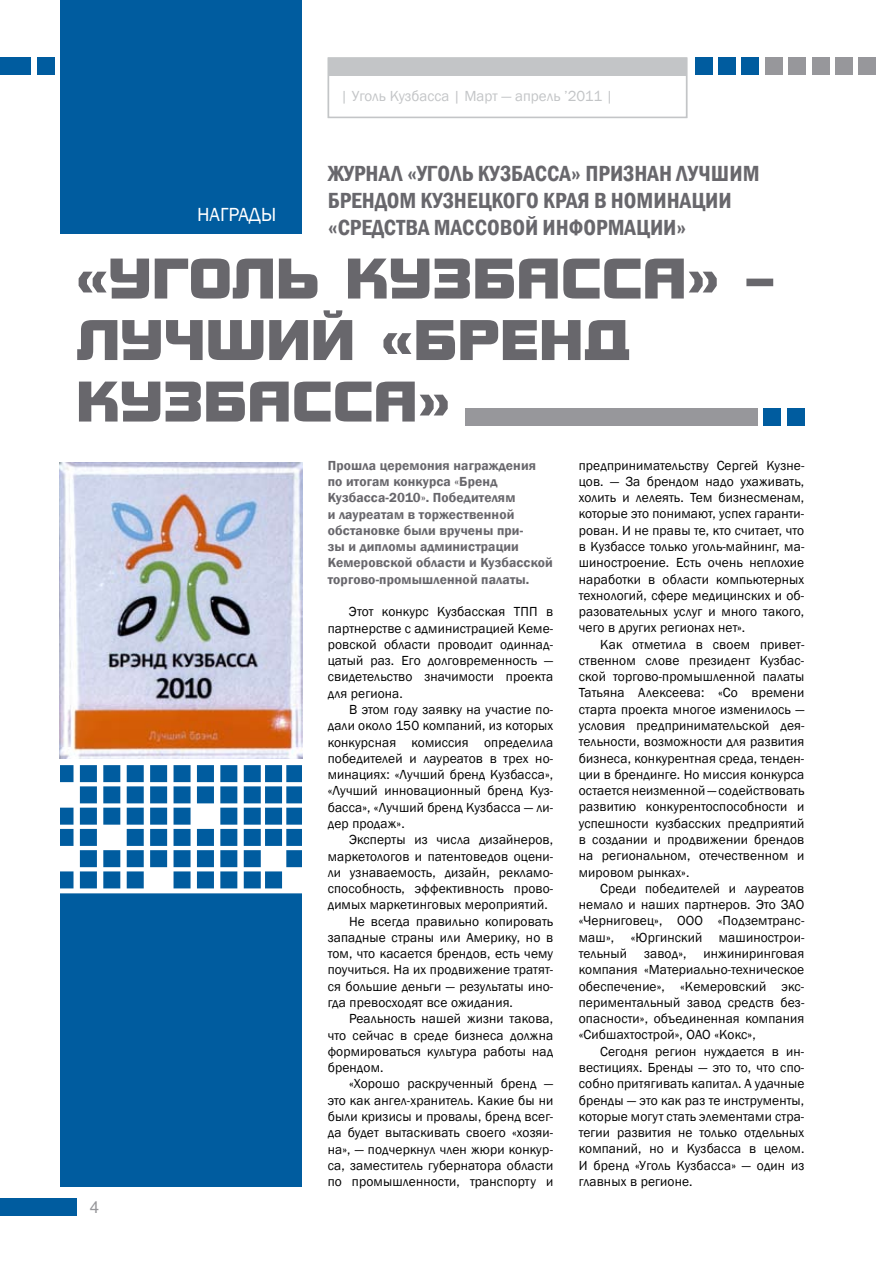
<style>
.page{position:relative;width:881px;height:1263px;background:#fff}
.page>*{position:absolute;margin:0;border:0;box-sizing:border-box;transform-origin:0 0}
.t1{font:600 condensed 22.5px/27px "Franklin Gothic";color:#68676c}
.t2{font:19.5px "Franklin Gothic";color:#fff}
.t3{font:16.5px "Helios";color:#97979b}
.t4{font:15px "Franklin Gothic";color:#c3c5c7}
.t5{font:13.5px/16.4px "Franklin Gothic";letter-spacing:.01em;color:#000;text-align:justify}
.t6{font:600 13.5px/16.4px "Franklin Gothic";letter-spacing:.01em;color:#68676c}
</style>
<div class="page">
<div style="left:327px;top:57px;width:360px;height:61px;background:#fff;border:2px solid #c3c5c7"></div>
<div style="left:858px;top:58px;width:17px;height:17px;background:#97979b"></div>
<div style="left:327px;top:59px;width:359px;height:17px;background:#c3c5c7"></div>
<div style="left:0;top:1198px;width:77px;height:17px;background:#005c9f"></div>
<div style="left:835px;top:58px;width:17px;height:17px;background:#97979b"></div>
<div style="left:811px;top:58px;width:17px;height:17px;background:#97979b"></div>
<div style="left:788px;top:58px;width:17px;height:17px;background:#97979b"></div>
<div style="left:765px;top:58px;width:17px;height:17px;background:#97979b"></div>
<div style="left:741px;top:58px;width:17px;height:17px;background:#005c9f"></div>
<div style="left:718px;top:58px;width:17px;height:17px;background:#005c9f"></div>
<div style="left:694px;top:58px;width:17px;height:17px;background:#005c9f"></div>
<div style="left:37px;top:58px;width:17px;height:17px;background:#005c9f"></div>
<div style="left:0;top:58px;width:30px;height:17px;background:#005c9f"></div>
<div style="left:60px;top:1px;width:242px;height:233px;background:#005c9f"></div>
<div style="left:60px;top:746px;width:242px;height:440px;background:#005c9f"></div>
<svg style="left:79px;top:382px;width:368px;height:39px"></svg>
<svg style="left:77px;top:310px;width:552px;height:50px"></svg>
<svg style="left:79px;top:259px;width:693px;height:39px"></svg>
<svg style="left:59px;top:758px;width:244px;height:135px"></svg>
<div style="left:465px;top:408px;width:292px;height:17px;background:#97979b"></div>
<div style="left:763px;top:408px;width:17px;height:17px;background:#005c9f"></div>
<div style="left:787px;top:408px;width:17px;height:17px;background:#005c9f"></div>
<img style="left:60px;top:462px;width:242px;height:296px">
<p class="t3" style="left:90px;top:1197px;width:11px">4</p>
<h2 class="t2" style="left:197px;top:202px;width:24px">Наград</h2>
<h2 class="t2" style="left:261px;top:202px;width:17px">ы</h2>
<p class="t4" style="left:340px;top:87px;width:274px">| Уголь Кузбасса | Март — апрель ’2011 |</p>
<h1 class="t1" style="left:327px;top:159px;width:433px">Журнал «Уголь Кузбасса» признан лучшим брендом Кузнецкого края в номинации «Средства массовой информации»</h1>
<p class="t6" style="left:327px;top:457px;width:227px">Прошла церемония награждения по итогам конкурса «Бренд<br>Кузбасса-2010». Победителям<br>и лауреатам в торжественной обстановке были вручены при-<br>зы и дипломы администрации<br>Кемеровской области и Кузбасской торгово-промышленной палаты.</p>
<p class="t5" style="left:327px;top:604px;width:227px;text-indent:21px">Этот конкурс Кузбасская ТПП в партнерстве с администрацией Кеме&shy;ровской области проводит одиннад&shy;цатый раз. Его долговременность — свидетельство значимости проекта для региона.</p>
<p class="t5" style="left:327px;top:701px;width:227px;text-indent:21px">В этом году заявку на участие по&shy;дали около 150 компаний, из которых конкурсная комиссия определила победителей и лауреатов в трех но&shy;минациях: «Лучший бренд Кузбасса», «Лучший инновационный бренд Куз&shy;басса», «Лучший бренд Кузбасса — ли&shy;дер продаж».</p>
<p class="t5" style="left:349px;top:832px;width:206px">Эксперты из числа дизайнеров,</p>
<p class="t5" style="left:327px;top:848px;width:227px">маркетологов и патентоведов оцени-</p>
<p class="t5" style="left:327px;top:864px;width:227px">ли узнаваемость, дизайн, рекламо-</p>
<p class="t5" style="left:327px;top:881px;width:227px">способность, эффективность прово-</p>
<p class="t5" style="left:327px;top:897px;width:221px">димых маркетинговых мероприятий.</p>
<p class="t5" style="left:349px;top:913px;width:206px">Не всегда правильно копировать</p>
<p class="t5" style="left:327px;top:929px;width:227px">западные страны или Америку, но в</p>
<p class="t5" style="left:327px;top:946px;width:227px">том, что касается брендов, есть чему</p>
<p class="t5" style="left:327px;top:962px;width:227px">поучиться. На их продвижение тратят-</p>
<p class="t5" style="left:327px;top:978px;width:227px">ся большие деньги — результаты ино-</p>
<p class="t5" style="left:327px;top:995px;width:187px">гда превосходят все ожидания.</p>
<p class="t5" style="left:349px;top:1011px;width:206px">Реальность нашей жизни такова,</p>
<p class="t5" style="left:327px;top:1027px;width:227px">что сейчас в среде бизнеса должна</p>
<p class="t5" style="left:327px;top:1043px;width:227px">формироваться культура работы над</p>
<p class="t5" style="left:327px;top:1060px;width:57px">брендом.</p>
<p class="t5" style="left:349px;top:1076px;width:206px">«Хорошо раскрученный бренд —</p>
<p class="t5" style="left:327px;top:1092px;width:227px">это как ангел-хранитель. Какие бы ни</p>
<p class="t5" style="left:327px;top:1109px;width:227px">были кризисы и провалы, бренд всег-</p>
<p class="t5" style="left:327px;top:1125px;width:227px">да будет вытаскивать своего «хозяи-</p>
<p class="t5" style="left:327px;top:1141px;width:227px">на», — подчеркнул член жюри конкур-</p>
<p class="t5" style="left:327px;top:1157px;width:227px">са, заместитель губернатора области</p>
<p class="t5" style="left:327px;top:1174px;width:227px">по промышленности, транспорту и</p>
<p class="t5" style="left:578px;top:457px;width:227px">предпринимательству Сергей Кузне&shy;цов. — За брендом надо ухаживать, холить и лелеять. Тем бизнесменам, которые это понимают, успех гаранти&shy;рован. И не правы те, кто считает, что в Кузбассе только уголь-майнинг, ма&shy;шиностроение. Есть очень неплохие наработки в области компьютерных технологий, сфере медицинских и об&shy;разовательных услуг и много такого, чего в других регионах нет».</p>
<p class="t5" style="left:578px;top:636px;width:227px;text-indent:21px">Как отметила в своем привет&shy;ственном слове президент Кузбас&shy;ской торгово-промышленной палаты Татьяна Алексеева: «Со времени старта проекта многое изменилось — условия предпринимательской дея&shy;тельности, возможности для развития бизнеса, конкурентная среда, тенден&shy;ции в брендинге. Но миссия конкурса остается неизменной— содействовать развитию конкурентоспособности и успешности кузбасских предприятий в создании и продвижении брендов на региональном, отечественном и мировом рынках».</p>
<p class="t5" style="left:578px;top:880px;width:227px;text-indent:21px">Среди победителей и лауреатов немало и наших партнеров. Это ЗАО «Черниговец», ООО «Подземтранс&shy;маш», «Юргинский машинострои&shy;тельный</p>
<p class="t5" style="left:578px;top:946px;width:227px;text-indent:125px">инжиниринговая компания «Материально-техническое обеспечение», «Кемеровский экс&shy;периментальный завод средств без&shy;опасности», объединенная компания «Сибшахтострой», ОАО «Кокс»,</p>
<p class="t5" style="left:578px;top:1043px;width:227px;text-indent:21px">Сегодня регион нуждается в ин&shy;вестициях. Бренды — это то, что спо&shy;собно притягивать капитал. А удачные бренды — это как раз те инструменты, которые могут стать элементами стра&shy;тегии развития не только отдельных компаний, но и Кузбасса в целом.<br>И бренд «Уголь Кузбасса» — один из главных в регионе.</p>
<p class="t5" style="left:643px;top:946px;width:44px">завод»,</p>
</div>
